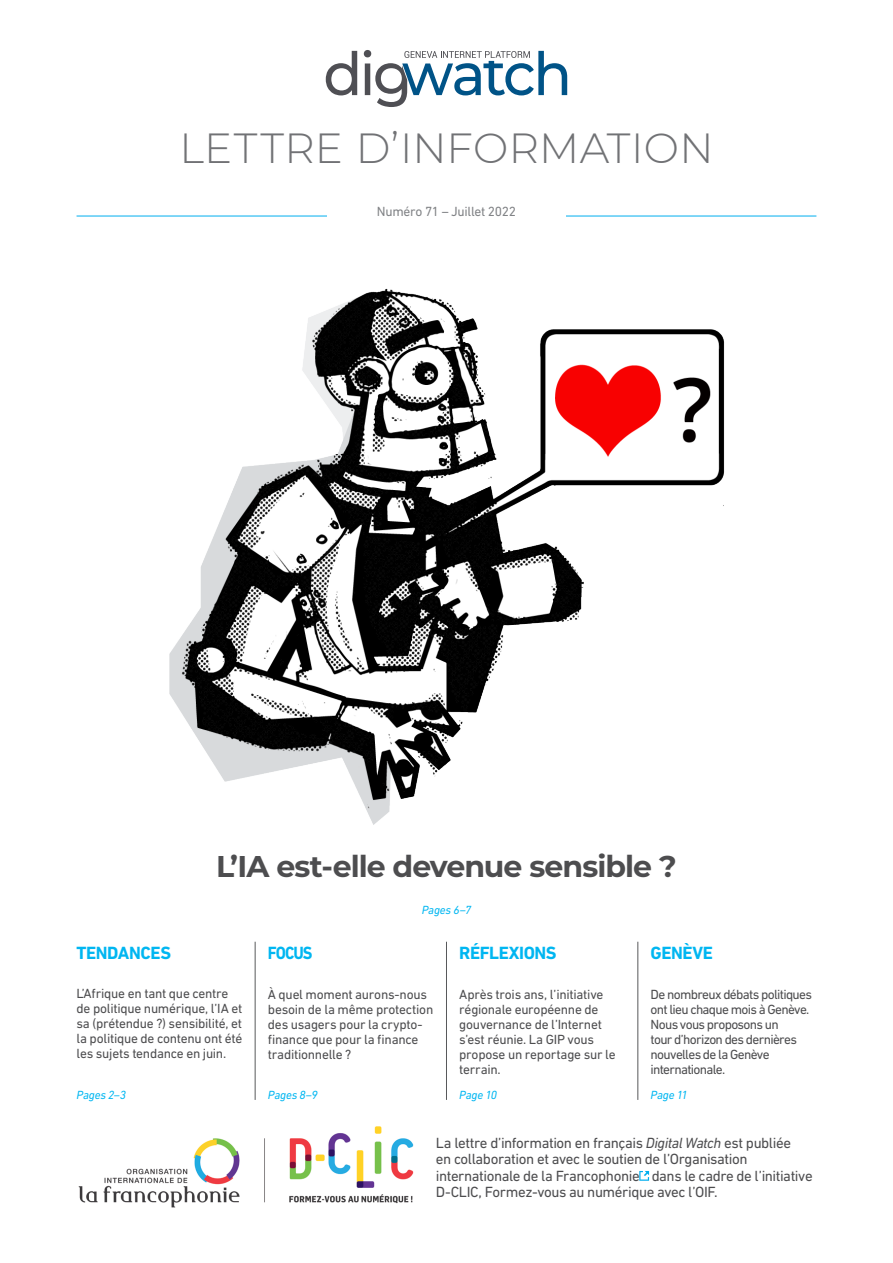
<style>
.page{position:relative;width:893px;height:1263px;background:#fff}
.page>*{position:absolute;margin:0;border:0;box-sizing:border-box;transform-origin:0 0}
.Body{font:300 42px "Montserrat";letter-spacing:.01em;color:#717275}
.Nabrajanje{font:700 30px "Montserrat";letter-spacing:-.03em;color:#4d4d4f}
.Body-2{font:700 18px "DIN Next LT Pro";letter-spacing:-.025em;color:#00b6f1}
.Body-3{font:700 18px "DIN Next LT Pro";letter-spacing:-.025em;color:#00b6f1;scale:.9 1}
.Body-4{font:15px/16.5px "DIN Next LT Pro";letter-spacing:-.025em;color:#4d4d4f}
.Body-5{font:13.5px/15px "DIN Next LT Pro";letter-spacing:-.02em;color:#4d4d4f}
.Body-6{font:13.5px/15px "DIN Next LT Pro";letter-spacing:-.05em;color:#4d4d4f}
.Body-7{font:13.5px "DIN Next LT Pro";letter-spacing:-.02em;color:#818386}
.Body-8{font:italic 12px "DIN Next LT Pro";letter-spacing:-.015em;color:#00b6f1}
.s1{font-style:italic}
</style>
<div class="page">
<hr style="left:77px;top:216px;width:265px;height:1px;background:#00aeef">
<hr style="left:551px;top:216px;width:265px;height:1px;background:#00aeef">
<div style="left:327px;top:206px;width:239px;height:13px;background:#fff"></div>
<hr style="left:255px;top:942px;width:1px;height:158px;background:#58595b">
<hr style="left:446px;top:942px;width:1px;height:158px;background:#58595b">
<hr style="left:637px;top:942px;width:1px;height:158px;background:#58595b">
<img style="left:169px;top:288px;width:556px;height:537px">
<svg style="left:326px;top:51px;width:31px;height:44px"></svg>
<svg style="left:364px;top:50px;width:203px;height:57px"></svg>
<svg style="left:639px;top:1171px;width:10px;height:10px"></svg>
<img style="left:78px;top:1126px;width:336px;height:82px">
<p class="Body" style="left:179px;top:120px;width:536px">LETTRE D’INFORMATION</p>
<p class="Body-7" style="left:377px;top:204px;width:141px">Numéro 71 – Juillet 2022</p>
<p class="Nabrajanje" style="left:216px;top:845px;width:462px">L’IA est-elle devenue sensible ?</p>
<p class="Body-2" style="left:77px;top:942px;width:96px">TENDANCES</p>
<p class="Body-5" style="left:77px;top:986px;width:167px">L’Afrique en tant que centre de politique numérique, l’IA et sa (prétendue ?) sensibilité, et la politique de contenu ont été les sujets tendance en juin.</p>
<p class="Body-8" style="left:77px;top:1088px;width:51px">Pages 2–3</p>
<p class="Body-8" style="left:422px;top:902px;width:51px">Pages 6–7</p>
<p class="Body-3" style="left:268px;top:942px;width:51px">FOCUS</p>
<p class="Body-5" style="left:268px;top:986px;width:167px">À quel moment aurons-nous besoin de la même protection des usagers pour la crypto&shy;finance que pour la finance traditionnelle ?</p>
<p class="Body-2" style="left:459px;top:942px;width:99px">RÉFLEXIONS</p>
<p class="Body-5" style="left:459px;top:986px;width:158px">Après trois ans, l’initiative régionale européenne de gouvernance de l’Internet s’est réunie. La GIP vous propose un reportage sur le terrain.</p>
<p class="Body-2" style="left:651px;top:942px;width:64px">GENÈVE</p>
<p class="Body-6" style="left:651px;top:986px;width:163px">De nombreux débats politiques ont lieu chaque mois à Genève.<br>Nous vous proposons un<br>tour d’horizon des dernières nouvelles de la Genève internationale.</p>
<p class="Body-8" style="left:268px;top:1088px;width:51px">Pages 8–9</p>
<p class="Body-8" style="left:459px;top:1088px;width:39px">Page 10</p>
<p class="Body-8" style="left:651px;top:1088px;width:39px">Page 11</p>
<p class="Body-4" style="left:436px;top:1134px;width:378px">La lettre d’information en français <span class="s1">Digital Watch</span> est publiée<br>en collaboration et avec le soutien de l’Organisation internationale de la Francophonie dans le cadre de l’initiative D-CLIC, Formez-vous au numérique avec l’OIF.</p>
</div>
